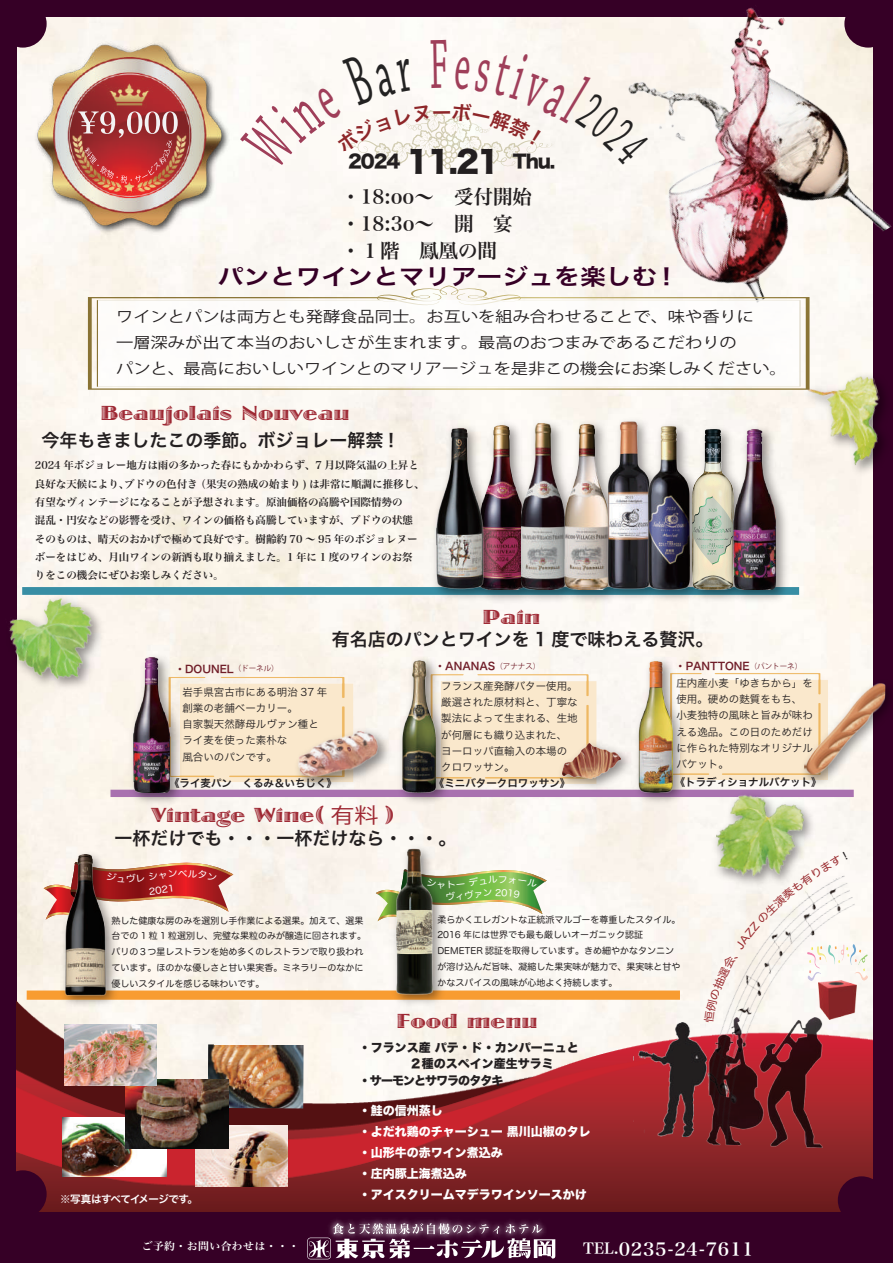
<style>
.page{position:relative;width:893px;height:1263px;background:#360026}
.page>*{position:absolute;margin:0;border:0;box-sizing:border-box;transform-origin:0 0}
.t1{font:22.5px "Hira Kaku Pro N W6";color:#360026;scale:1.15 1}
.t2{font:21px "Jazz Let Plain";color:#9e2833;scale:1.15 1}
.t3{font:19.5px/26.7px "Hira Min Pro N W6";color:#231f20}
.t4{font:18px "Hira Kaku Pro N W6";color:#231f20}
.t5{font:18px "Hira Min Pro W6";letter-spacing:.04em;color:#fff}
.t6{font:18px "Hira Kaku Std W8";letter-spacing:-.065em;color:#231f20}
.t7{font:15px/26.2px "Koz Go Pr 6 N";color:#231f20;scale:1.15 1}
.t8{font:12px/21px "Hira Kaku Std N W8";color:#fff}
.t9{font:12px/16.8px "Hira Kaku Std N W8";color:#231f20}
.t10{font:10.5px/18.3px "Hira Min Pro W6";color:#231f20}
.t11{font:10.5px/16.2px "Hira Kaku Pro W3";color:#231f20}
.t12{font:10.5px "Hira Kaku Pro W6";color:#231f20}
.t13{font:10.5px "Hira Kaku Pro W6";color:#701d28}
.t14{font:10.5px "Hira Min Pro W6";letter-spacing:.04em;color:#fff}
.t15{font:10.5px "Hira Kaku Pro N W6";letter-spacing:-.05em;color:#fff}
.t16{font:9px/15.8px "Hira Maru Pro W4";color:#231f20}
.t17{font:9px "Hira Maru Pro W4";color:#fff;scale:1.08 1}
.s1{font-size:30px}
.s2{font-family:"Koz Go Pr 6 N";font-size:7.5px}
.s3{font-family:"Koz Go Pr 6 N"}
.s4{font-size:15px}
</style>
<div class="page">
<img style="left:17px;top:18px;width:855px;height:984px">
<svg style="left:17px;top:17px;width:30px;height:31px"></svg>
<img style="left:17px;top:1002px;width:855px;height:210px">
<svg style="left:16px;top:1170px;width:31px;height:42px"></svg>
<div style="left:838px;top:1176px;width:47px;height:48px;background:#360026;border-radius:50%"></div>
<img style="left:656px;top:875px;width:217px;height:270px">
<img style="left:633px;top:1022px;width:73px;height:114px">
<img style="left:706px;top:1023px;width:116px;height:124px">
<img style="left:848px;top:945px;width:19px;height:35px">
<img style="left:848px;top:980px;width:9px;height:39px">
<img style="left:279px;top:1169px;width:318px;height:91px">
<svg style="left:307px;top:1223px;width:248px;height:36px"></svg>
<div style="left:799px;top:368px;width:74px;height:114px;background:#fbf4ec"></div>
<img style="left:807px;top:370px;width:77px;height:102px">
<div style="left:22px;top:587px;width:777px;height:8px;background:#388ea4"></div>
<div style="left:27px;top:990px;width:653px;height:10px;background:#f89c31"></div>
<div style="left:110px;top:790px;width:744px;height:7px;background:#a971af"></div>
<img style="left:707px;top:787px;width:113px;height:64px">
<img style="left:708px;top:789px;width:99px;height:62px">
<img style="left:591px;top:7px;width:301px;height:317px">
<svg style="left:88px;top:285px;width:721px;height:105px;background:#e7e0cf"></svg>
<div style="left:98px;top:300px;width:703px;height:87px;background:#fff"></div>
<img style="left:17px;top:594px;width:93px;height:102px">
<img style="left:9px;top:590px;width:97px;height:103px">
<img style="left:187px;top:670px;width:178px;height:118px">
<img style="left:453px;top:667px;width:153px;height:123px">
<img style="left:690px;top:667px;width:147px;height:120px">
<img style="left:289px;top:722px;width:105px;height:68px">
<img style="left:294px;top:725px;width:91px;height:56px">
<img style="left:554px;top:735px;width:77px;height:55px">
<img style="left:562px;top:743px;width:59px;height:35px">
<img style="left:796px;top:675px;width:94px;height:116px">
<img style="left:804px;top:682px;width:81px;height:94px">
<img style="left:57px;top:846px;width:65px;height:165px">
<img style="left:64px;top:855px;width:42px;height:140px">
<img style="left:388px;top:840px;width:62px;height:171px">
<img style="left:396px;top:847px;width:37px;height:148px">
<img style="left:471px;top:417px;width:41px;height:190px">
<img style="left:500px;top:425px;width:12px;height:165px">
<img style="left:428px;top:420px;width:72px;height:186px">
<img style="left:436px;top:428px;width:47px;height:162px">
<img style="left:512px;top:415px;width:70px;height:192px">
<img style="left:521px;top:424px;width:35px;height:166px">
<img style="left:556px;top:416px;width:70px;height:191px">
<img style="left:600px;top:414px;width:66px;height:192px">
<img style="left:608px;top:421px;width:32px;height:169px">
<img style="left:640px;top:417px;width:67px;height:190px">
<img style="left:648px;top:426px;width:36px;height:164px">
<img style="left:684px;top:421px;width:41px;height:186px">
<img style="left:693px;top:429px;width:32px;height:161px">
<img style="left:725px;top:421px;width:68px;height:186px">
<img style="left:125px;top:649px;width:62px;height:160px">
<img style="left:134px;top:658px;width:36px;height:134px">
<img style="left:394px;top:652px;width:59px;height:157px">
<img style="left:402px;top:660px;width:34px;height:132px">
<img style="left:631px;top:652px;width:59px;height:157px">
<img style="left:639px;top:661px;width:34px;height:131px">
<img style="left:21px;top:23px;width:223px;height:224px">
<img style="left:208px;top:1044px;width:96px;height:64px">
<img style="left:62px;top:1118px;width:105px;height:58px">
<img style="left:195px;top:1125px;width:92px;height:61px">
<img style="left:72px;top:111px;width:116px;height:73px">
<img style="left:126px;top:1080px;width:103px;height:68px">
<img style="left:65px;top:1024px;width:91px;height:62px">
<svg style="left:704px;top:851px;width:144px;height:172px;background:#ece7dd"></svg>
<img style="left:44px;top:858px;width:189px;height:62px">
<img style="left:376px;top:866px;width:171px;height:55px">
<svg style="left:240px;top:40px;width:410px;height:131px;background:#faf7f1"></svg>
<h3 class="t6" style="left:348px;top:152px;width:209px">2024 <span class="s1">11.21</span> Thu.</h3>
<h3 class="t3" style="left:341px;top:182px;width:192px">・18:oo～ 受付開始・18:3o～ 開　宴・１階　鳳凰の間　</h3>
<h1 class="t1" style="left:218px;top:256px;width:395px">パンとワインとマリアージュを楽しむ !</h1>
<h3 class="t7" style="left:116px;top:304px;width:585px">ワインとパンは両方とも発酵食品同士。お互いを組み合わせることで、味や香りに<br>一層深みが出て本当のおいしさが生まれます。最高のおつまみであるこだわりの<br>パンと、最高においしいワインとのマリアージュを是非この機会にお楽しみください。</h3>
<h2 class="t2" style="left:100px;top:396px;width:218px">Beaujolais Nouveau</h2>
<h3 class="t4" style="left:42px;top:424px;width:354px">今年もきましたこの季節。ボジョレー解禁 !</h3>
<p class="t10" style="left:35px;top:455px;width:391px">2024 年ボジョレー地方は雨の多かった春にもかかわらず、7 月以降気温の上昇と良好な天候により、ブドウの色付き（果実の熟成の始まり ) は非常に順調に推移し、有望なヴィンテージになることが予想されます。原油価格の高騰や国際情勢の<br>混乱・円安などの影響を受け、ワインの価格も高騰していますが、ブドウの状態そのものは、晴天のおかげで極めて良好です。樹齢約 70 ～ 95 年のボジョレヌーボーをはじめ、月山ワインの新酒も取り揃えました。1 年に 1 度のワインのお祭りをこの機会にぜひお楽しみください。</p>
<h2 class="t2" style="left:483px;top:600px;width:52px">Pain</h2>
<h3 class="t4" style="left:332px;top:623px;width:383px">有名店のパンとワインを 1 度で味わえる贅沢。</h3>
<p class="t13" style="left:175px;top:659px;width:106px">・DOUNEL<span class="s2">（ドーネル）</span></p>
<p class="t13" style="left:435px;top:656px;width:107px">・ANANAS<span class="s2">（アナナス）</span></p>
<p class="t13" style="left:675px;top:656px;width:129px">・PANTTONE<span class="s2">（パントーネ）</span></p>
<p class="t11" style="left:182px;top:683px;width:147px">岩手県宮古市にある明治 37 年創業の老舗ベーカリー。<br>自家製天然酵母ルヴァン種とライ麦を使った素朴な<br>風合いのパンです。</p>
<p class="t11" style="left:676px;top:674px;width:138px">庄内産小麦「ゆきちから」を使用。硬めの麩質をもち、小麦独特の風味と旨みが味わえる逸品。この日のためだけに作られた特別なオリジナルバケット。</p>
<p class="t11" style="left:441px;top:677px;width:138px">フランス産発酵バター使用。厳選された原材料と、丁寧な製法によって生まれる、生地が何層にも織り込まれた、ヨーロッパ直輸入の本場のクロワッサン。</p>
<p class="t12" style="left:169px;top:773px;width:169px">《ライ麦パン　くるみ＆いちじく》</p>
<p class="t12" style="left:434px;top:774px;width:138px">《ミニバタークロワッサン》</p>
<p class="t12" style="left:675px;top:773px;width:148px">《トラディショナルバケット》</p>
<h2 class="t2" style="left:151px;top:798px;width:213px">Vintage Wine( <span class="s3">有料</span> )</h2>
<h3 class="t4" style="left:114px;top:822px;width:343px">一杯だけでも・・・一杯だけなら・・・。</h3>
<p class="t17" style="left:178px;top:865px;width:11px">ベ</p>
<p class="t17" style="left:498px;top:871px;width:11px">フ</p>
<p class="t16" style="left:112px;top:912px;width:256px">熟した健康な房のみを選別し手作業による選果。加えて、選果台での 1 粒 1 粒選別し、完璧な果粒のみが醸造に回されます。パリの３つ星レストランを始め多くのレストランで取り扱われています。ほのかな優しさと甘い果実香。ミネラリーのなかに優しいスタイルを感じる味わいです。</p>
<p class="t16" style="left:437px;top:911px;width:244px">柔らかくエレガントな正統派マルゴーを尊重したスタイル。<br>2016 年には世界でも最も厳しいオーガニック認証<br>DEMETER 認証を取得しています。きめ細やかなタンニンが溶け込んだ旨味、凝縮した果実味が魅力で、果実味と甘やかなスパイスの風味が心地よく持続します。</p>
<h2 class="t2" style="left:396px;top:1004px;width:124px">Food menu</h2>
<h3 class="t9" style="left:359px;top:1039px;width:221px">・フランス産 パテ・ド・カンパーニュと　　　　２種のスペイン産生サラミ<br>・サーモンとサワラのタタキ</h3>
<h3 class="t8" style="left:359px;top:1100px;width:233px">・鮭の信州蒸し<br>・よだれ鶏のチャーシュー 黒川山椒のタレ・山形牛の赤ワイン煮込み<br>・庄内豚上海煮込み</h3>
<p class="t15" style="left:60px;top:1189px;width:139px">※写真はすべてイメージです。</p>
<h3 class="t8" style="left:359px;top:1184px;width:230px">・アイスクリームマデラワインソースかけ</h3>
<p class="t14" style="left:142px;top:1237px;width:159px">ご予約・お問い合わせは・・・</p>
<h3 class="t5" style="left:583px;top:1233px;width:172px"><span class="s4">TEL.</span>0235-24-7611</h3>
</div>
